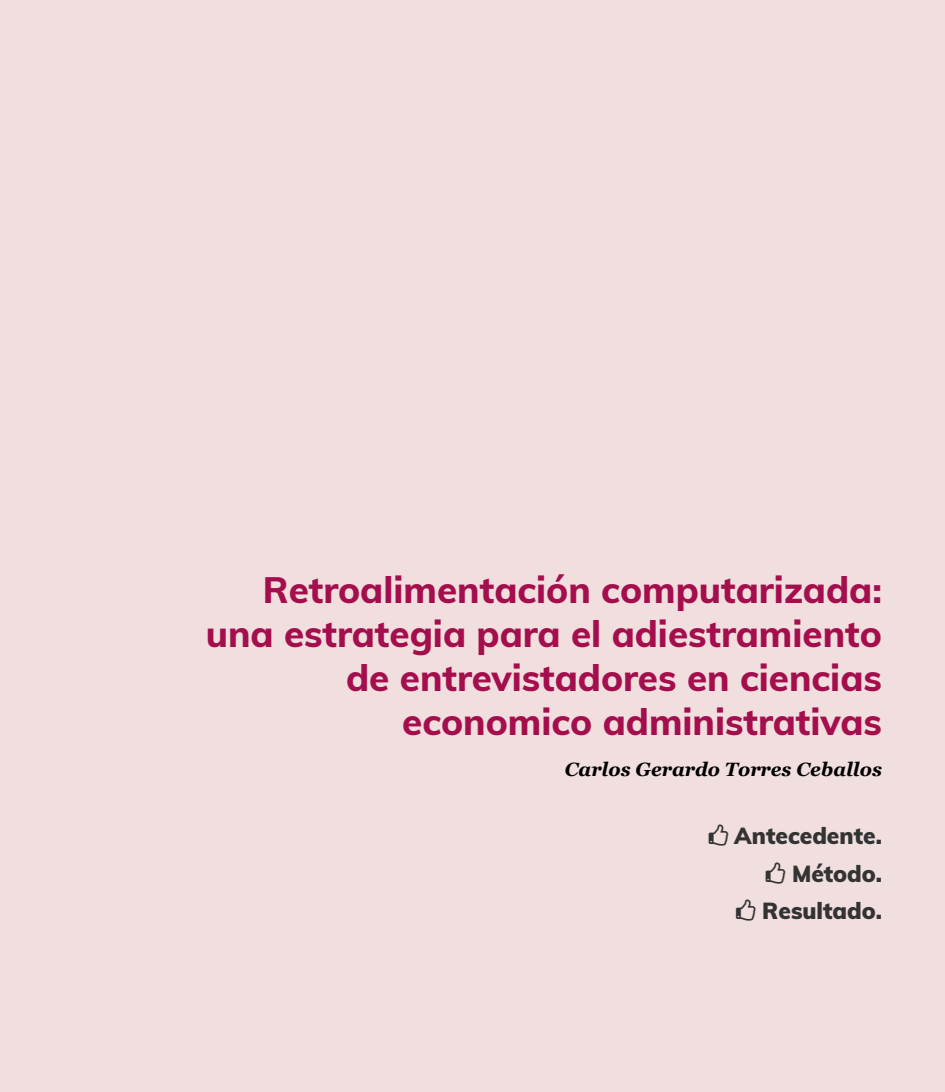
<style>
.page{position:relative;width:945px;height:1092px;background:#f1dede}
.page>*{position:absolute;margin:0;border:0;box-sizing:border-box;transform-origin:0 0}
.t1{font:800 36.75px/44.1px "Muli";color:#a40e4c;text-align:right}
.t2{font:900 22.75px/37.8px "Muli";color:#333;text-align:right}
.t3{font:italic 700 19.25px "Georgia";color:#000}
</style>
<div class="page">
<p class="t1" style="left:206px;top:566px;width:678px">Retroalimentación computarizada: una estrategia para el adiestramiento de entrevistadores en ciencias economico administrativas</p>
<p class="t3" style="left:565px;top:755px;width:319px">Carlos Gerardo Torres Ceballos</p>
<p class="t2" style="left:734px;top:816px;width:149px">Antecedente.<br>Método.<br>Resultado.</p>
</div>
